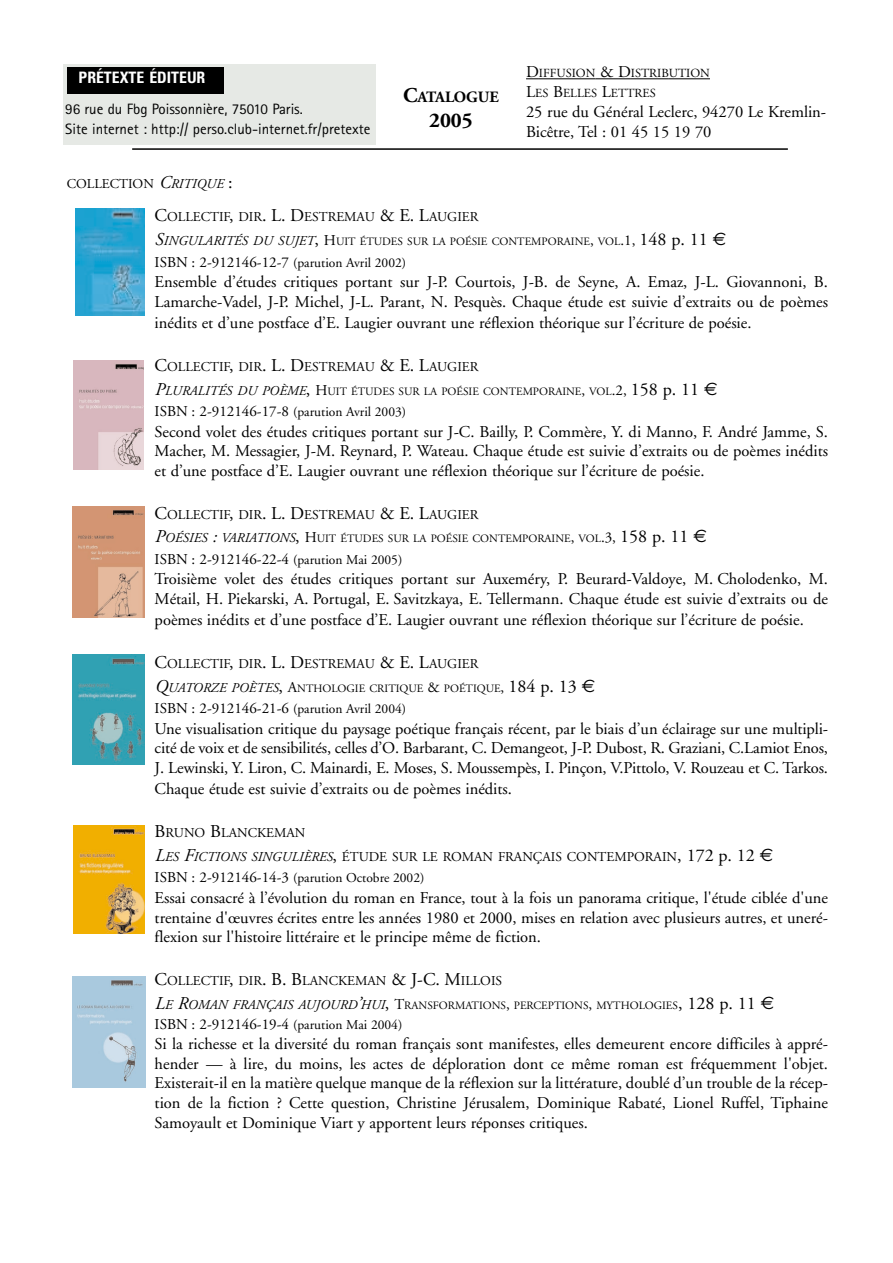
<style>
.page{position:relative;width:893px;height:1263px;background:#fff}
.page>*{position:absolute;margin:0;border:0;box-sizing:border-box;transform-origin:0 0}
.t1{font:700 21px "Adobe Garamond";color:#000}
.t2{font:16.5px/19.8px "Adobe Garamond";color:#000;text-align:justify}
.t3{font:700 condensed 15.75px "Univers";color:#fff}
.t4{font:700 15.75px "Adobe Garamond";color:#000}
.t5{font:15px/19.5px "Rotis Sans Serif";color:#000}
.t6{font:15px "Adobe Garamond";color:#000}
.t7{font:13.5px/23.7px "Adobe Garamond";color:#000}
.t8{font:12.3px/19.8px "Adobe Garamond";color:#000}
.t9{font:11.25px "Adobe Garamond";color:#000}
.s1{font-size:16.5px}
.s2{font-size:21px}
.s3{font-style:italic;font-size:18px}
.s4{font-style:italic}
.s5{font-size:18px}
.s6{font-style:italic;font-size:13.5px}
.s7{font-size:15px}
.s8{font-family:"Euro Sans";font-size:18px}
.s9{font-size:13.5px}
</style>
<div class="page">
<hr style="left:132px;top:148px;width:655px;height:2px;background:#000">
<div style="left:64px;top:64px;width:312px;height:81px;background:#e6e9e5"></div>
<div style="left:67px;top:67px;width:157px;height:27px;background:#000"></div>
<svg style="left:526px;top:78px;width:13px;height:1px"></svg>
<hr style="left:539px;top:78px;width:56px;height:1px;background:#000">
<hr style="left:595px;top:78px;width:36px;height:1px;background:#000">
<hr style="left:631px;top:78px;width:37px;height:1px;background:#000">
<hr style="left:668px;top:78px;width:42px;height:1px;background:#000">
<img style="left:76px;top:209px;width:69px;height:106px">
<img style="left:74px;top:361px;width:69px;height:108px">
<img style="left:74px;top:825px;width:71px;height:108px">
<img style="left:72px;top:654px;width:73px;height:111px">
<img style="left:72px;top:507px;width:73px;height:110px">
<img style="left:72px;top:976px;width:74px;height:111px">
<p class="t3" style="left:79px;top:72px;width:128px">PRÉTEXTE ÉDITEUR</p>
<p class="t8" style="left:526px;top:64px;width:185px"><span class="s1">D</span>IFFUSION <span class="s1">&amp; D</span>ISTRIBUTION<br><span class="s1">L</span>ES <span class="s1">B</span>ELLES <span class="s1">L</span>ETTRES</p>
<p class="t2" style="left:526px;top:103px;width:302px">25 rue du Général Leclerc, 94270 Le Kremlin-<br>Bicêtre, Tel : 01 45 15 19 70</p>
<p class="t4" style="left:403px;top:91px;width:97px"><span class="s2">C</span>ATALOGUE</p>
<p class="t1" style="left:429px;top:112px;width:45px">2005</p>
<p class="t5" style="left:65px;top:101px;width:306px">96 rue du Fbg Poissonnière, 75010 Paris.<br>Site internet : http:// perso.club-internet.fr/pretexte</p>
<p class="t7" style="left:67px;top:173px;width:167px">COLLECTION <span class="s3">C</span><span class="s4">RITIQUE</span> <span class="s5">:</span></p>
<p class="t7" style="left:155px;top:207px;width:325px"><span class="s5">C</span>OLLECTIF<span class="s5">,</span> DIR<span class="s5">. L. D</span>ESTREMAU <span class="s5">&amp; E. L</span>AUGIER</p>
<p class="t9" style="left:155px;top:237px;width:573px"><span class="s3">S</span><span class="s6">INGULARITÉS DU SUJET</span><span class="s5">,</span> <span class="s7">H</span>UIT ÉTUDES SUR LA POÉSIE CONTEMPORAINE<span class="s7">,</span> VOL<span class="s7">.1,</span> <span class="s5">148 p. 11</span> <span class="s8">€</span></p>
<p class="t7" style="left:155px;top:252px;width:253px"><span class="s7">ISBN : 2-912146-12-7</span> (parution Avril 2002)</p>
<p class="t2" style="left:155px;top:273px;width:675px;line-height:20.4px">Ensemble d’études critiques portant sur J-P. Courtois, J-B. de Seyne, A. Emaz, J-L. Giovannoni, B.<br>Lamarche-Vadel, J-P. Michel, J-L. Parant, N. Pesquès. Chaque étude est suivie d’extraits ou de poèmes inédits et d’une postface d’E. Laugier ouvrant une réflexion théorique sur l’écriture de poésie.</p>
<p class="t7" style="left:155px;top:356px;width:325px"><span class="s5">C</span>OLLECTIF<span class="s5">,</span> DIR<span class="s5">. L. D</span>ESTREMAU <span class="s5">&amp; E. L</span>AUGIER</p>
<p class="t9" style="left:155px;top:386px;width:564px"><span class="s3">P</span><span class="s6">LURALITÉS DU POÈME</span><span class="s5">,</span> <span class="s7">H</span>UIT ÉTUDES SUR LA POÉSIE CONTEMPORAINE<span class="s7">,</span> VOL<span class="s7">.2,</span> <span class="s5">158 p. 11</span> <span class="s8">€</span></p>
<p class="t7" style="left:155px;top:401px;width:253px"><span class="s7">ISBN : 2-912146-17-8</span> (parution Avril 2003)</p>
<p class="t2" style="left:155px;top:423px;width:675px">Second volet des études critiques portant sur J-C. Bailly, P. Commère, Y. di Manno, F. André Jamme, S.<br>Macher, M. Messagier, J-M. Reynard, P. Wateau. Chaque étude est suivie d’extraits ou de poèmes inédits et d’une postface d’E. Laugier ouvrant une réflexion théorique sur l’écriture de poésie.</p>
<p class="t7" style="left:155px;top:504px;width:325px"><span class="s5">C</span>OLLECTIF<span class="s5">,</span> DIR<span class="s5">. L. D</span>ESTREMAU <span class="s5">&amp; E. L</span>AUGIER</p>
<p class="t9" style="left:155px;top:534px;width:553px"><span class="s3">P</span><span class="s6">OÉSIES</span> <span class="s3">:</span> <span class="s6">VARIATIONS</span><span class="s5">,</span> <span class="s7">H</span>UIT ÉTUDES SUR LA POÉSIE CONTEMPORAINE<span class="s7">,</span> VOL<span class="s7">.3,</span> <span class="s5">158 p. 11</span> <span class="s8">€</span></p>
<p class="t6" style="left:155px;top:553px;width:249px">ISBN : 2-912146-22-4 <span class="s9">(parution Mai 2005)</span></p>
<p class="t2" style="left:155px;top:570px;width:675px;line-height:20.4px">Troisième volet des études critiques portant sur Auxeméry, P. Beurard-Valdoye, M. Cholodenko, M.<br>Métail, H. Piekarski, A. Portugal, E. Savitzkaya, E. Tellermann. Chaque étude est suivie d’extraits ou de poèmes inédits et d’une postface d’E. Laugier ouvrant une réflexion théorique sur l’écriture de poésie.</p>
<p class="t7" style="left:155px;top:653px;width:325px"><span class="s5">C</span>OLLECTIF<span class="s5">,</span> DIR<span class="s5">. L. D</span>ESTREMAU <span class="s5">&amp; E. L</span>AUGIER</p>
<p class="t9" style="left:155px;top:684px;width:442px"><span class="s3">Q</span><span class="s6">UATORZE POÈTES</span><span class="s5">,</span> <span class="s7">A</span>NTHOLOGIE CRITIQUE <span class="s7">&amp;</span> POÉTIQUE<span class="s7">,</span> <span class="s5">184 p. 13</span> <span class="s8">€</span></p>
<p class="t7" style="left:155px;top:698px;width:253px"><span class="s7">ISBN : 2-912146-21-6</span> (parution Avril 2004)</p>
<p class="t2" style="left:155px;top:720px;width:675px">Une visualisation critique du paysage poétique français récent, par le biais d’un éclairage sur une multipli&shy;cité de voix et de sensibilités, celles d’O. Barbarant, C. Demangeot, J-P. Dubost, R. Graziani, C.Lamiot Enos, J. Lewinski, Y. Liron, C. Mainardi, E. Moses, S. Moussempès, I. Pinçon, V.Pittolo, V. Rouzeau et C. Tarkos.<br>Chaque étude est suivie d’extraits ou de poèmes inédits.</p>
<p class="t7" style="left:155px;top:822px;width:620px"><span class="s5">B</span>RUNO <span class="s5">B</span>LANCKEMAN<br><span class="s3">L</span><span class="s4">ES</span> <span class="s3">F</span><span class="s4">ICTIONS SINGULIÈRES</span><span class="s5">,</span> ÉTUDE SUR LE ROMAN FRANÇAIS CONTEMPORAIN<span class="s5">, 172 p. 12</span> <span class="s8">€</span></p>
<p class="t7" style="left:155px;top:867px;width:271px"><span class="s7">ISBN : 2-912146-14-3</span> (parution Octobre 2002)</p>
<p class="t2" style="left:155px;top:889px;width:675px">Essai consacré à l’évolution du roman en France, tout à la fois un panorama critique, l'étude ciblée d'une trentaine d'œuvres écrites entre les années 1980 et 2000, mises en relation avec plusieurs autres, et uneré&shy;flexion sur l'histoire littéraire et le principe même de fiction.</p>
<p class="t7" style="left:155px;top:970px;width:349px"><span class="s5">C</span>OLLECTIF<span class="s5">,</span> DIR<span class="s5">. B. B</span>LANCKEMAN <span class="s5">&amp; J-C. M</span>ILLOIS</p>
<p class="t9" style="left:155px;top:1000px;width:621px"><span class="s3">L</span><span class="s6">E</span> <span class="s3">R</span><span class="s6">OMAN FRANÇAIS AUJOURD</span><span class="s3">’</span><span class="s6">HUI</span><span class="s5">,</span> <span class="s7">T</span>RANSFORMATIONS<span class="s7">,</span> PERCEPTIONS<span class="s7">,</span> MYTHOLOGIES<span class="s5">, 128 p. 11</span> <span class="s8">€</span></p>
<p class="t6" style="left:155px;top:1018px;width:249px">ISBN : 2-912146-19-4 <span class="s9">(parution Mai 2004)</span></p>
<p class="t2" style="left:155px;top:1035px;width:675px">Si la richesse et la diversité du roman français sont manifestes, elles demeurent encore difficiles à appré&shy;hender — à lire, du moins, les actes de déploration dont ce même roman est fréquemment l'objet.<br>Existerait-il en la matière quelque manque de la réflexion sur la littérature, doublé d’un trouble de la récep&shy;tion de la fiction ? Cette question, Christine Jérusalem, Dominique Rabaté, Lionel Ruffel, Tiphaine Samoyault et Dominique Viart y apportent leurs réponses critiques.</p>
</div>
